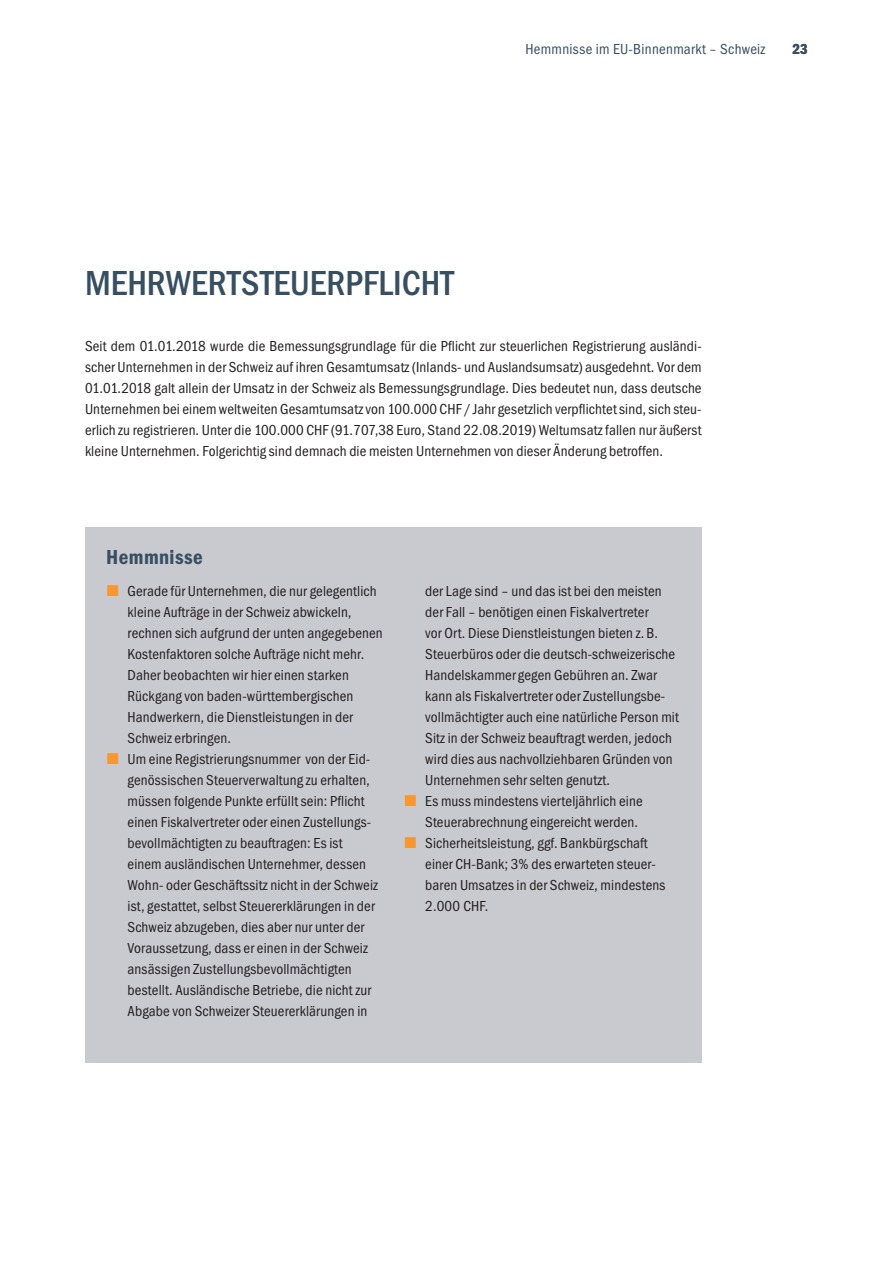
<style>
.page{position:relative;width:893px;height:1263px;background:#fff}
.page>*{position:absolute;margin:0;border:0;box-sizing:border-box;transform-origin:0 0}
.t1{font:500 condensed 36px "Franklin Gothic";color:#384f61}
.t2{font:600 condensed 21px "Franklin Gothic";letter-spacing:.02em;color:#384f61}
.t3{font:condensed 15px/21px "Franklin Gothic";letter-spacing:.01em;color:#231f20}
.t4{font:condensed 15px "Franklin Gothic";letter-spacing:.02em;color:#384f61}
.t5{font:600 condensed 15px "Franklin Gothic";color:#384f61}
</style>
<div class="page">
<div style="left:85px;top:527px;width:617px;height:536px;background:#c9cad0"></div>
<p class="t4" style="left:525px;top:43px;width:242px">Hemmnisse im EU-Binnenmarkt – Schweiz</p>
<p class="t5" style="left:793px;top:43px;width:17px">23</p>
<h1 class="t1" style="left:85px;top:270px;width:370px">MEHRWERTSTEUERPFLICHT</h1>
<p class="t3" style="left:85px;top:337px;width:618px;text-align:justify">Seit dem 01.01.2018 wurde die Bemessungsgrundlage für die Pflicht zur steuerlichen Registrierung ausländi&shy;scher Unternehmen in der Schweiz auf ihren Gesamtumsatz (Inlands- und Auslandsumsatz) ausgedehnt. Vor dem 01.01.2018 galt allein der Umsatz in der Schweiz als Bemessungsgrundlage. Dies bedeutet nun, dass deutsche Unternehmen bei einem weltweiten Gesamtumsatz von 100.000 CHF / Jahr gesetzlich verpflichtet sind, sich steu&shy;erlich zu registrieren. Unter die 100.000 CHF (91.707,38 Euro, Stand 22.08.2019) Weltumsatz fallen nur äußerst kleine Unternehmen. Folgerichtig sind demnach die meisten Unternehmen von dieser Änderung betroffen.</p>
<h2 class="t2" style="left:106px;top:550px;width:98px">Hemmnisse</h2>
<p class="t3" style="left:128px;top:582px;width:257px">Gerade für Unternehmen, die nur gelegentlich kleine Aufträge in der Schweiz abwickeln, rechnen sich aufgrund der unten angegebenen Kostenfaktoren solche Aufträge nicht mehr.<br>Daher beobachten wir hier einen starken Rückgang von baden-württembergischen Handwerkern, die Dienstleistungen in der Schweiz erbringen.<br>Um eine Registrierungsnummer von der Eid&shy;genössischen Steuerverwaltung zu erhalten, müssen folgende Punkte erfüllt sein: Pflicht einen Fiskalvertreter oder einen Zustellungs&shy;bevollmächtigten zu beauftragen: Es ist<br>einem ausländischen Unternehmer, dessen Wohn- oder Geschäftssitz nicht in der Schweiz ist, gestattet, selbst Steuererklärungen in der Schweiz abzugeben, dies aber nur unter der Voraussetzung, dass er einen in der Schweiz ansässigen Zustellungsbevollmächtigten bestellt. Ausländische Betriebe, die nicht zur Abgabe von Schweizer Steuererklärungen in</p>
<p class="t3" style="left:425px;top:582px;width:255px">der Lage sind – und das ist bei den meisten der Fall – benötigen einen Fiskalvertreter<br>vor Ort. Diese Dienstleistungen bieten z. B.<br>Steuerbüros oder die deutsch-schweizerische Handelskammer gegen Gebühren an. Zwar kann als Fiskalvertreter oder Zustellungsbe&shy;vollmächtigter auch eine natürliche Person mit Sitz in der Schweiz beauftragt werden, jedoch wird dies aus nachvollziehbaren Gründen von Unternehmen sehr selten genutzt.<br>Es muss mindestens vierteljährlich eine Steuerabrechnung eingereicht werden.<br>Sicherheitsleistung, ggf. Bankbürgschaft einer CH-Bank; 3% des erwarteten steuer&shy;baren Umsatzes in der Schweiz, mindestens 2.000 CHF.</p>
</div>
